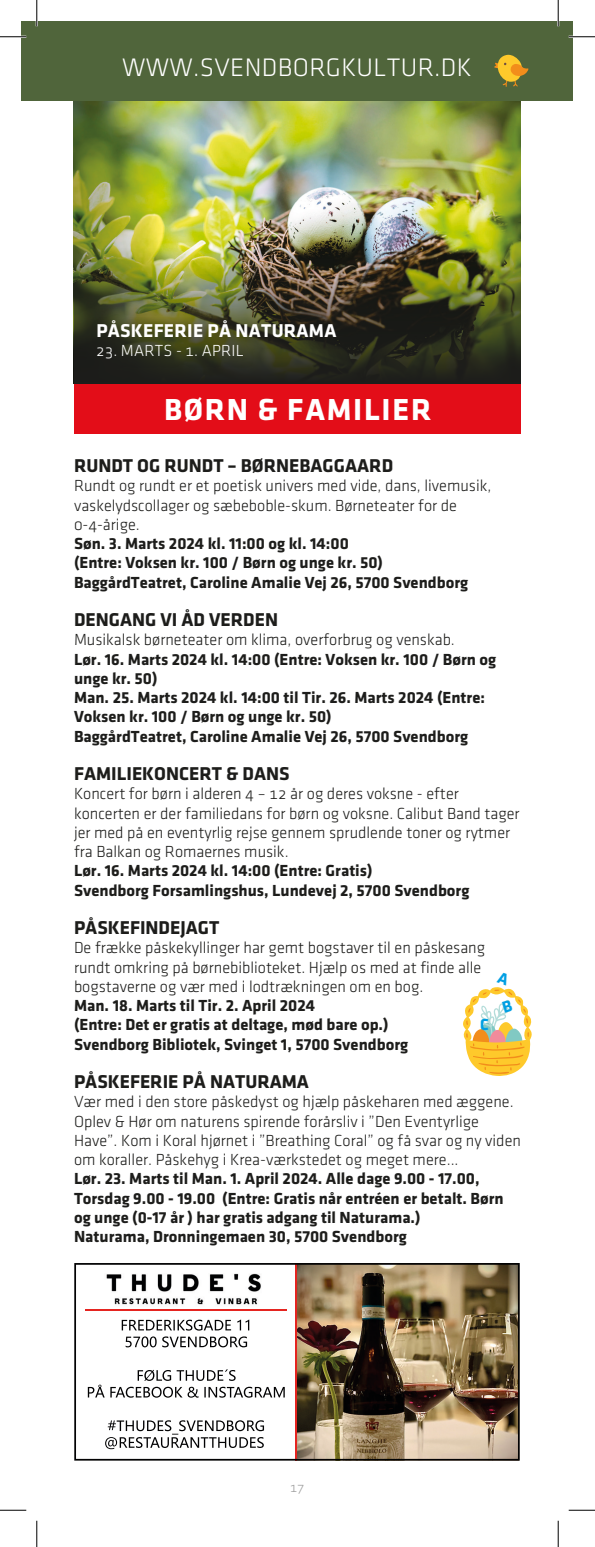
<style>
.page{position:relative;width:595px;height:1547px;background:#fff}
.page>*{position:absolute;margin:0;border:0;box-sizing:border-box;transform-origin:0 0}
.t1{font:700 31.5px "Klavika";letter-spacing:.055em;color:#fff}
.t2{font:26.25px "Klavika Light OSTF";letter-spacing:.015em;color:#fff}
.Overskrift_KULTUR{font:700 19.25px "Klavika";color:#1d1d1b}
.t3{font:700 19.25px "Klavika";letter-spacing:.015em;color:#fff}
.brødtekst_KULTUR{font:16.62px/19.2px "Klavika Light OSTF";color:#1d1d1b}
.brødtekst_bold_KULTUR{font:700 16.62px/19.2px "Klavika";color:#1d1d1b}
.t4{font:16.62px "Klavika Light OSTF";letter-spacing:.015em;color:#fff}
.brødtekst_bold_KULTUR-2{font:700 16.62px "Klavika";color:#009fe3}
.t5{font:14px "Klavika Light OSTF";color:#9d9d9d}
</style>
<div class="page">
<div style="left:22px;top:22px;width:15px;height:79px;background:#50653b"></div>
<div style="left:37px;top:22px;width:535px;height:79px;background:#50653b"></div>
<svg style="left:494px;top:55px;width:34px;height:32px"></svg>
<img style="left:74px;top:1263px;width:445px;height:197px">
<img style="left:295px;top:1263px;width:1px;height:197px">
<img style="left:86px;top:1309px;width:200px;height:1px">
<img style="left:74px;top:101px;width:446px;height:140px">
<div style="left:74px;top:384px;width:446px;height:49px;background:#e30d18"></div>
<img style="left:74px;top:241px;width:446px;height:143px">
<div style="left:91px;top:313px;width:259px;height:59px;background:#1d1d1b;opacity:.66"></div>
<hr style="left:0;top:36px;width:26px;height:2px;background:#fff">
<hr style="left:568px;top:36px;width:26px;height:2px;background:#fff">
<hr style="left:36px;top:0;width:2px;height:26px;background:#fff">
<hr style="left:557px;top:0;width:2px;height:26px;background:#fff">
<svg style="left:0;top:36px;width:26px;height:1px"></svg>
<svg style="left:568px;top:36px;width:26px;height:1px"></svg>
<svg style="left:0;top:1510px;width:26px;height:1px"></svg>
<svg style="left:568px;top:1510px;width:26px;height:1px"></svg>
<svg style="left:36px;top:0;width:1px;height:26px"></svg>
<svg style="left:36px;top:1521px;width:1px;height:26px"></svg>
<svg style="left:557px;top:0;width:1px;height:26px"></svg>
<svg style="left:557px;top:1521px;width:1px;height:26px"></svg>
<svg style="left:463px;top:987px;width:68px;height:89px"></svg>
<h2 class="t2" style="left:122px;top:54px;width:351px">WWW.SVENDBORGKULTUR.DK</h2>
<p class="t3" style="left:96px;top:320px;width:241px">PÅSKEFERIE PÅ NATURAMA</p>
<p class="t4" style="left:96px;top:342px;width:149px">23. MARTS - 1. APRIL</p>
<p class="t1" style="left:164px;top:392px;width:268px">BØRN &amp; FAMILIER</p>
<p class="Overskrift_KULTUR" style="left:74px;top:455px;width:320px">RUNDT OG RUNDT – BØRNEBAGGAARD</p>
<p class="brødtekst_KULTUR" style="left:74px;top:476px;width:418px">Rundt og rundt er et poetisk univers med vide, dans, livemusik, vaskelydscollager og sæbeboble-skum. Børneteater for de<br>0-4-årige.</p>
<p class="brødtekst_bold_KULTUR" style="left:74px;top:534px;width:310px">Søn. 3. Marts 2024 kl. 11:00 og kl. 14:00 (Entre: Voksen kr. 100 / Børn og unge kr. 50)</p>
<p class="brødtekst_bold_KULTUR" style="left:74px;top:572px;width:395px">BaggårdTeatret, Caroline Amalie Vej 26, 5700 Svendborg</p>
<p class="Overskrift_KULTUR" style="left:74px;top:609px;width:205px">DENGANG VI ÅD VERDEN</p>
<p class="brødtekst_KULTUR" style="left:74px;top:630px;width:382px">Musikalsk børneteater om klima, overforbrug og venskab.</p>
<p class="brødtekst_bold_KULTUR" style="left:74px;top:649px;width:423px">Lør. 16. Marts 2024 kl. 14:00 (Entre: Voksen kr. 100 / Børn og unge kr. 50)</p>
<p class="brødtekst_bold_KULTUR" style="left:74px;top:688px;width:412px">Man. 25. Marts 2024 kl. 14:00 til Tir. 26. Marts 2024 (Entre:<br>Voksen kr. 100 / Børn og unge kr. 50)</p>
<p class="brødtekst_bold_KULTUR" style="left:74px;top:726px;width:395px">BaggårdTeatret, Caroline Amalie Vej 26, 5700 Svendborg</p>
<p class="Overskrift_KULTUR" style="left:74px;top:763px;width:217px">FAMILIEKONCERT &amp; DANS</p>
<p class="brødtekst_KULTUR" style="left:74px;top:784px;width:447px">Koncert for børn i alderen 4 – 12 år og deres voksne - efter koncerten er der familiedans for børn og voksne. Calibut Band tager jer med på en eventyrlig rejse gennem sprudlende toner og rytmer fra Balkan og Romaernes musik.</p>
<p class="brødtekst_bold_KULTUR" style="left:74px;top:861px;width:300px">Lør. 16. Marts 2024 kl. 14:00 (Entre: Gratis)</p>
<p class="brødtekst_bold_KULTUR" style="left:74px;top:880px;width:396px">Svendborg Forsamlingshus, Lundevej 2, 5700 Svendborg</p>
<p class="Overskrift_KULTUR" style="left:74px;top:917px;width:147px">PÅSKEFINDEJAGT</p>
<p class="brødtekst_KULTUR" style="left:74px;top:938px;width:412px">De frække påskekyllinger har gemt bogstaver til en påskesang rundt omkring på børnebiblioteket. Hjælp os med at finde alle bogstaverne og vær med i lodtrækningen om en bog.</p>
<p class="brødtekst_bold_KULTUR" style="left:74px;top:996px;width:316px">Man. 18. Marts til Tir. 2. April 2024<br>(Entre: Det er gratis at deltage, mød bare op.)</p>
<p class="brødtekst_bold_KULTUR" style="left:74px;top:1034px;width:335px">Svendborg Bibliotek, Svinget 1, 5700 Svendborg</p>
<p class="Overskrift_KULTUR" style="left:74px;top:1071px;width:236px">PÅSKEFERIE PÅ NATURAMA</p>
<p class="brødtekst_KULTUR" style="left:74px;top:1092px;width:448px">Vær med i den store påskedyst og hjælp påskeharen med æggene.<br>Oplev &amp; Hør om naturens spirende forårsliv i ”Den Eventyrlige Have”. Kom i Koral hjørnet i ”Breathing Coral” og få svar og ny viden om koraller. Påskehyg i Krea-værkstedet og meget mere...</p>
<p class="brødtekst_bold_KULTUR" style="left:74px;top:1169px;width:431px">Lør. 23. Marts til Man. 1. April 2024. Alle dage 9.00 - 17.00,<br>Torsdag 9.00 - 19.00 (Entre: Gratis når entréen er betalt. Børn og unge (0-17 år ) har gratis adgang til Naturama.)</p>
<p class="brødtekst_bold_KULTUR" style="left:74px;top:1227px;width:334px">Naturama, Dronningemaen 30, 5700 Svendborg</p>
<p class="brødtekst_bold_KULTUR-2" style="left:480px;top:1016px;width:10px">C</p>
<p class="t5" style="left:290px;top:1480px;width:16px">17</p>
</div>
